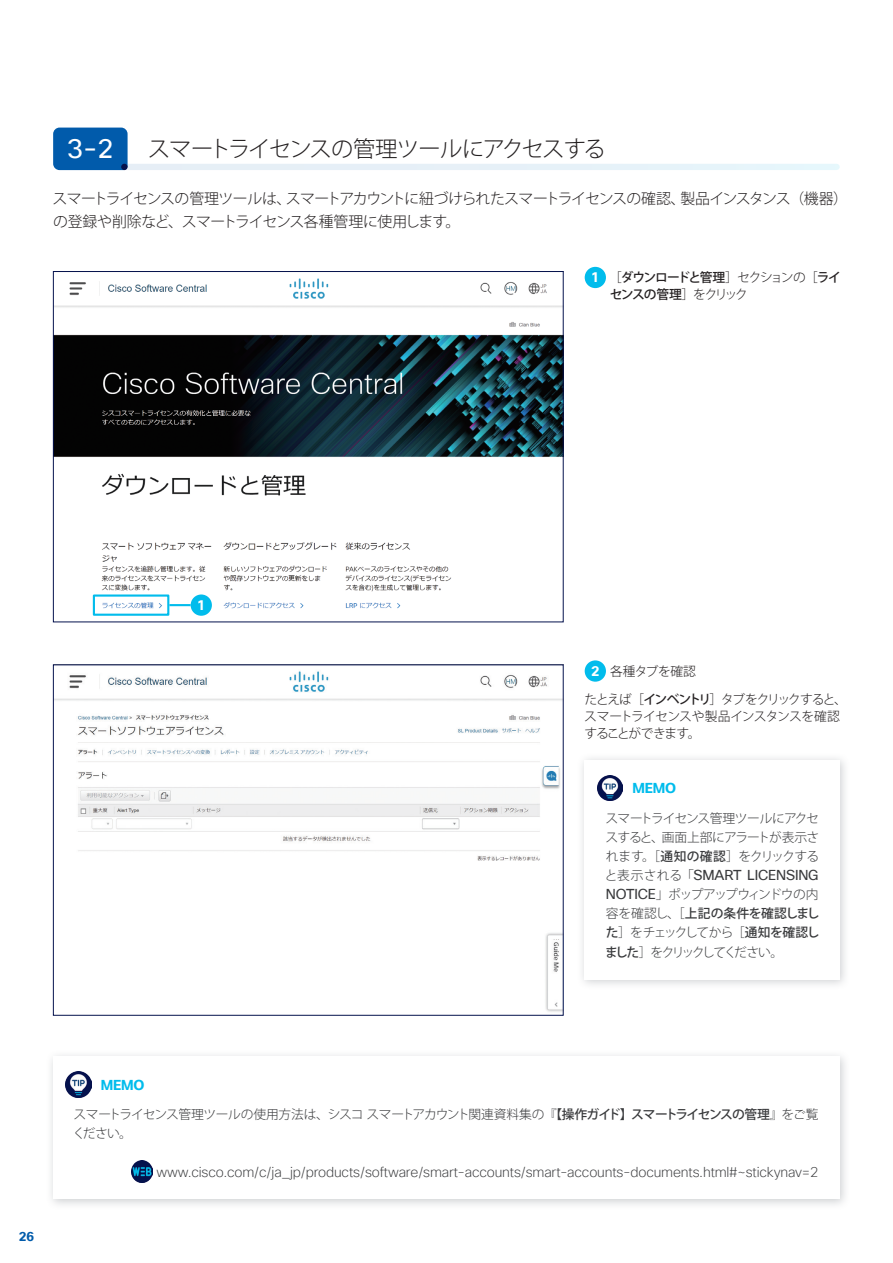
<style>
.page{position:relative;width:893px;height:1263px;background:#fff}
.page>*{position:absolute;margin:0;border:0;box-sizing:border-box;transform-origin:0 0}
.t1{font:26.55px "Cisco Sans TT";color:#fff}
.t2{font:300 22.35px "Koz Go Pro";letter-spacing:-.07em;color:#231f20}
.t3{font:300 14.85px/22.4px "Koz Go Pro";letter-spacing:-.035em;color:#231f20}
.t4{font:200 14.1px "Cisco Sans TT";letter-spacing:-.01em;color:#393a3c}
.t5{font:14.1px "Cisco Sans TT";letter-spacing:-.01em;color:#393a3c}
.t6{font:700 14.1px "Cisco Sans TT";letter-spacing:-.01em;color:#01bcec}
.t7{font:700 13.8px "Cisco Sans TT";color:#fff}
.t8{font:300 12.75px/19.2px "Koz Go Pro";letter-spacing:-.07em;color:#393a3c;text-align:justify}
.t9{font:300 12.75px/19.2px "Koz Go Pro";letter-spacing:-.035em;color:#393a3c}
.t10{font:300 12.75px/27.6px "Koz Go Pro";letter-spacing:-.07em;color:#231f20}
.t11{font:500 12.75px/17px "Koz Go Pro";letter-spacing:-.095em;color:#231f20}
.t12{font:700 12.75px "Cisco Sans TT";color:#015bab}
.s1{font-family:"Cisco Sans TT";font-weight:700;font-size:13.8px;color:#fff}
.s2{font-weight:300}
.s3{font-weight:500}
.s4{font-family:"Koz Go Pro";font-weight:300;font-size:12.75px}
.s5{font-family:"Cisco Sans TT";font-weight:400;font-size:14.1px}
</style>
<div class="page">
<div style="left:45px;top:1049px;width:805px;height:161px;background:#9ea2a7;opacity:.5"></div>
<div style="left:53px;top:1057px;width:787px;height:142px;background:#fff"></div>
<img style="left:66px;top:1071px;width:25px;height:26px">
<img style="left:131px;top:1161px;width:21px;height:21px">
<div style="left:577px;top:752px;width:273px;height:238px;background:#9ea2a7;opacity:.5"></div>
<div style="left:585px;top:760px;width:255px;height:219px;background:#fff"></div>
<img style="left:597px;top:775px;width:26px;height:26px">
<div style="left:585px;top:267px;width:21px;height:21px;background:#01bcec;border-radius:50%"></div>
<div style="left:585px;top:660px;width:21px;height:22px;background:#01bcec;border-radius:50%"></div>
<div style="left:123px;top:164px;width:714px;height:6px;background:#e6f0f7"></div>
<div style="left:53px;top:128px;width:75px;height:42px;background:#015bab"></div>
<div style="left:121px;top:164px;width:7px;height:6px;background:#05124d;border-radius:50%"></div>
<img style="left:55px;top:278px;width:506px;height:338px">
<img style="left:55px;top:671px;width:506px;height:341px">
<div style="left:191px;top:594px;width:21px;height:22px;background:#01bcec;border-radius:50%"></div>
<div style="left:93px;top:594px;width:76px;height:22px;border:2px solid #01bcec"></div>
<hr style="left:169px;top:604px;width:22px;height:2px;background:#01bcec">
<h1 class="t1" style="left:67px;top:132px;width:48px">3-2</h1>
<h2 class="t2" style="left:148px;top:135px;width:460px">スマートライセンスの管理ツールにアクセスする</h2>
<p class="t3" style="left:52px;top:188px;width:797px">スマートライセンスの管理ツールは、スマートアカウントに紐づけられたスマートライセンスの確認、製品インスタンス（機器）の登録や削除など、スマートライセンス各種管理に使用します。</p>
<p class="t11" style="left:610px;top:270px;width:233px;text-indent:-19px"><span class="s1">1</span> <span class="s2">［</span>ダウンロードと管理<span class="s2">］セクションの［</span>ライセンスの管理<span class="s2">］をクリック</span></p>
<p class="t7" style="left:197px;top:596px;width:10px">1</p>
<p class="t10" style="left:585px;top:657px;width:264px;text-indent:7px"><span class="s1">2</span> 各種タブを確認<br>たとえば［<span class="s3">インベントリ</span>］タブをクリックすると、</p>
<p class="t10" style="left:584px;top:707px;width:257px;line-height:17px">スマートライセンスや製品インスタンスを確認することができます。</p>
<p class="t6" style="left:632px;top:779px;width:45px">MEMO</p>
<p class="t8" style="left:605px;top:808px;width:215px">スマートライセンス管理ツールにアクセスすると、画面上部にアラートが表示されます。［<span class="s3">通知の確認</span>］をクリックする</p>
<p class="t5" style="left:605px;top:866px;width:215px"><span class="s4">と表示される「</span>SMART LICENSING</p>
<p class="t8" style="left:605px;top:885px;width:216px"><span class="s5">NOTICE</span>」ポップアップウィンドウの内容を確認し、［<span class="s3">上記の条件を確認しました</span>］をチェックしてから［<span class="s3">通知を確認しました</span>］をクリックしてください。</p>
<p class="t12" style="left:19px;top:1228px;width:17px">26</p>
<p class="t6" style="left:101px;top:1075px;width:45px">MEMO</p>
<p class="t9" style="left:73px;top:1105px;width:747px">スマートライセンス管理ツールの使用方法は、シスコスマートアカウント関連資料集の『<span class="s3">【操作ガイド】スマートライセンスの管理</span>』をご覧ください。</p>
<p class="t4" style="left:157px;top:1162px;width:663px">www.cisco.com/c/ja_jp/products/software/smart-accounts/smart-accounts-documents.html#~stickynav=2</p>
</div>
